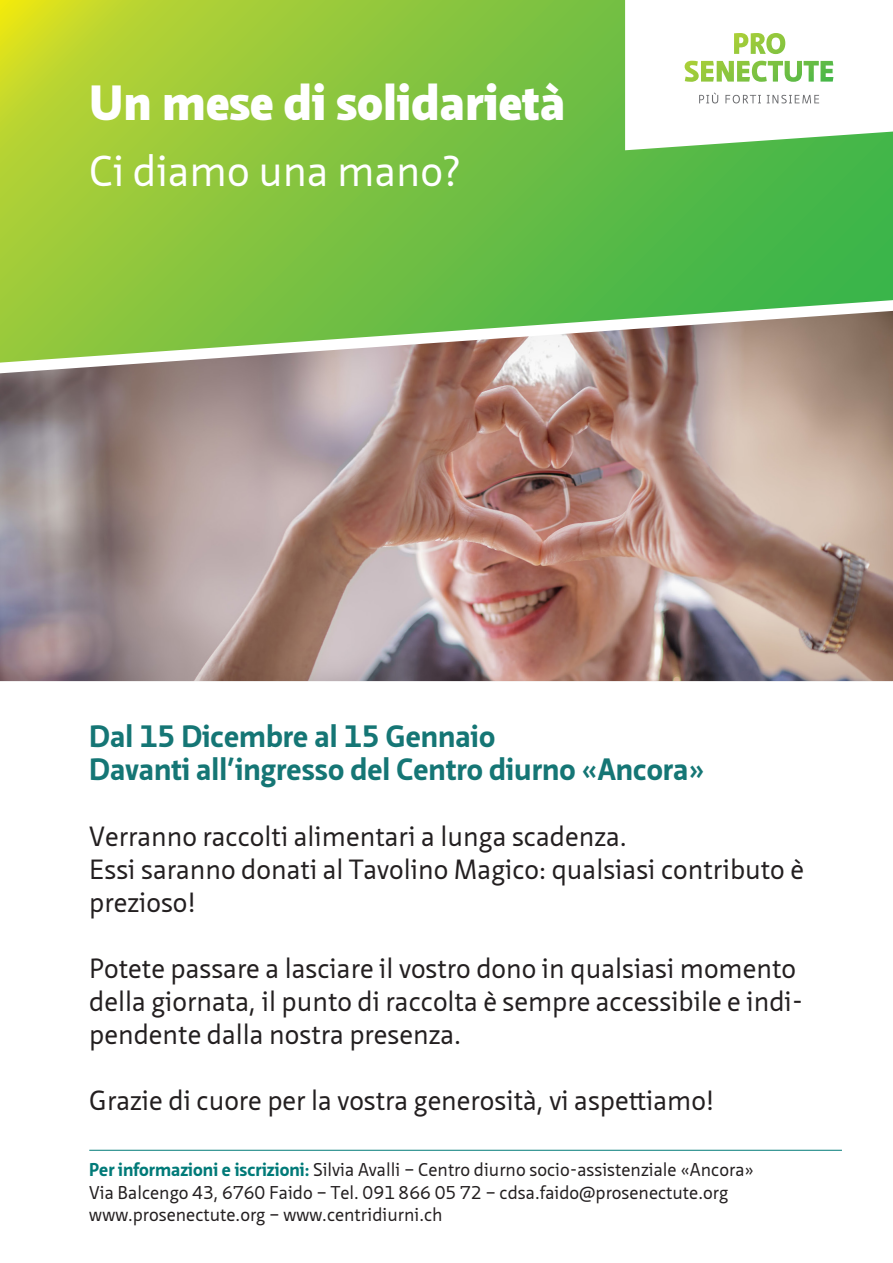
<style>
.page{position:relative;width:893px;height:1263px;background:#fff}
.page>*{position:absolute;margin:0;border:0;box-sizing:border-box;transform-origin:0 0}
.p_-_H1{font:900 48px "Neue Sans Pro";color:#fff}
.p_-_sottotitolo_H2{font:42px "Neue Sans Pro";color:#fff}
.p_-_H3{font:700 30px/33px "Neue Sans Pro";color:#157675}
.p_-_H3-2{font:27px/33px "Neue Sans Pro";color:#231f20}
.p-paragrafo{font:27px "Neue Sans Pro";color:#231f20}
.p_-_footer{font:18px/22.5px "Neue Sans Pro";color:#231f20}
.s1{font-weight:700;color:#007a78}
</style>
<div class="page">
<img style="left:0;top:373px;width:893px;height:308px">
<svg style="left:6px;top:363px;width:887px;height:10px;background:#ac968f"></svg>
<svg style="left:0;top:0;width:893px;height:363px;background:#84c049"></svg>
<svg style="left:625px;top:0;width:268px;height:150px"></svg>
<hr style="left:89px;top:1150px;width:753px;height:1px;background:#007a78">
<p class="p_-_H1" style="left:89px;top:71px;width:478px">Un mese di solidarietà</p>
<p class="p_-_sottotitolo_H2" style="left:89px;top:144px;width:373px">Ci diamo una mano?</p>
<p class="p_-_H3" style="left:89px;top:720px;width:617px">Dal 15 Dicembre al 15 Gennaio<br>Davanti all’ingresso del Centro diurno «Ancora»</p>
<p class="p_-_H3-2" style="left:89px;top:820px;width:716px">Verranno raccolti alimentari a lunga scadenza.<br>Essi saranno donati al Tavolino Magico: qualsiasi contributo è prezioso!</p>
<p class="p_-_H3-2" style="left:89px;top:952px;width:715px">Potete passare a lasciare il vostro dono in qualsiasi momento della giornata, il punto di raccolta è sempre accessibile e indi&shy;pendente dalla nostra presenza.</p>
<p class="p-paragrafo" style="left:89px;top:1083px;width:627px">Grazie di cuore per la vostra generosità, vi aspettiamo!</p>
<p class="p_-_footer" style="left:89px;top:1158px;width:666px"><span class="s1">Per informazioni e iscrizioni:</span> Silvia Avalli – Centro diurno socio-assistenziale «Ancora»<br>Via Balcengo 43, 6760 Faido – Tel. 091 866 05 72 – cdsa.faido@prosenectute.org www.prosenectute.org – www.centridiurni.ch</p>
</div>
